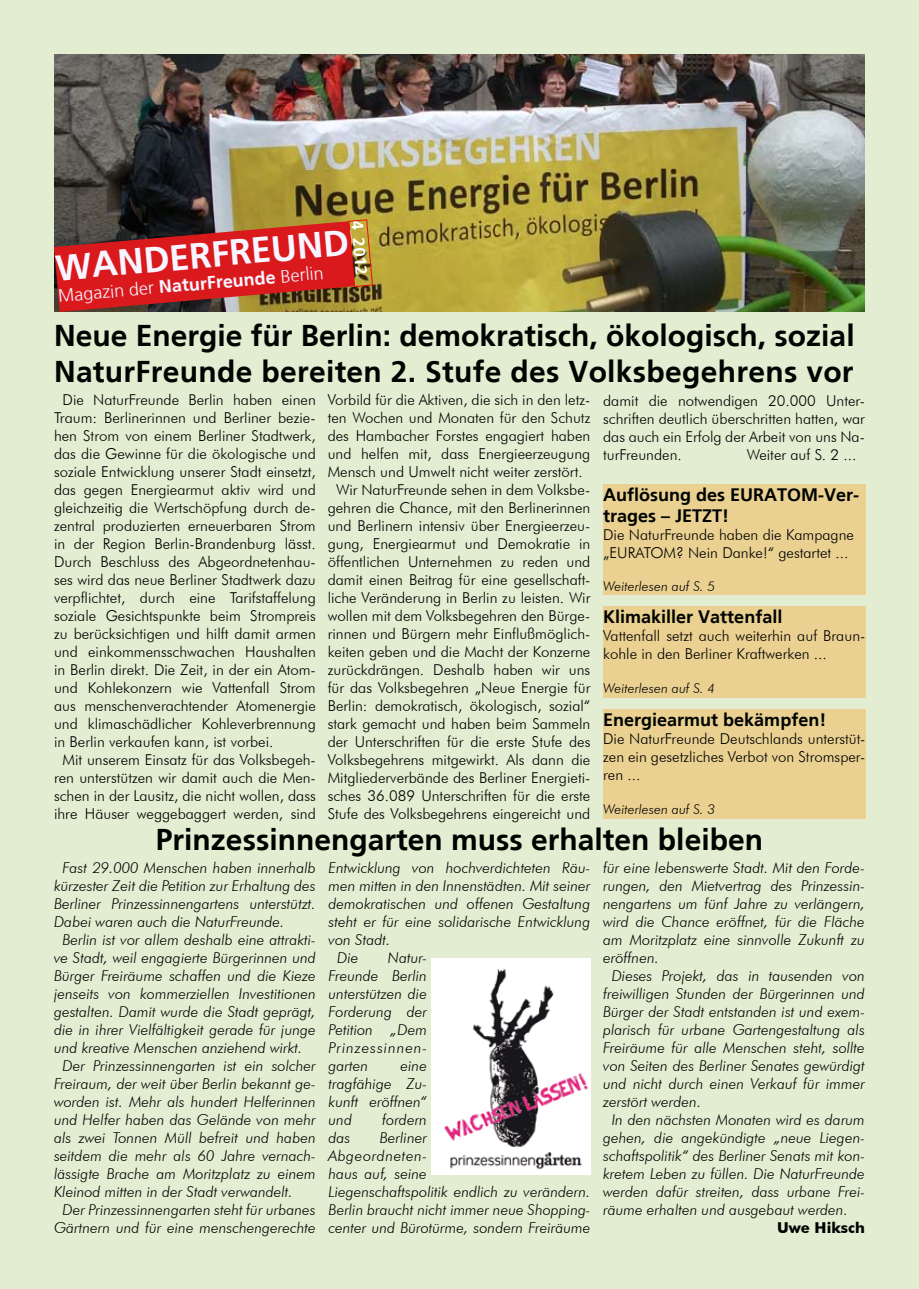
<style>
.page{position:relative;width:919px;height:1289px;background:#fff}
.page>*{position:absolute;margin:0;border:0;box-sizing:border-box;transform-origin:0 0}
.t1{font:700 36px "Frutiger";color:#f7f5ff}
.t2{font:700 30px/36px "Frutiger";color:#000300}
.t3{font:700 18px/21.6px "Frutiger";color:#000300}
.t4{font:18px "Frutiger DG Blight";color:#f7f5ff}
.t5{font:700 16.5px "Frutiger";color:#fff}
.t6{font:300 15px/18px "Futura BT";color:#000}
.t7{font:italic 300 15px/18px "Futura BT";color:#000;text-align:justify}
.t8{font:700 15px "Futura BT";color:#000}
.t9{font:italic 300 13.5px "Futura BT";color:#000}
.s1{font-family:"Frutiger";font-weight:700}
</style>
<div class="page">
<div style="left:0;top:0;width:918px;height:1288px;background:#e3edd1"></div>
<div style="left:603px;top:606px;width:262px;height:91px;background:#ead192"></div>
<div style="left:603px;top:709px;width:262px;height:110px;background:#ead192"></div>
<div style="left:603px;top:484px;width:262px;height:110px;background:#ead192"></div>
<img style="left:54px;top:54px;width:810px;height:258px">
<svg style="left:54px;top:219px;width:319px;height:93px;background:#b13025"></svg>
<img style="left:431px;top:958px;width:159px;height:216px">
<p class="t5" style="left:366px;top:220px;width:56px;rotate:85deg">4_2012</p>
<h1 class="t1" style="left:54px;top:247px;width:295px;rotate:-5deg">WANDERFREUND</h1>
<p class="t4" style="left:57px;top:286px;width:268px;rotate:-5deg">Magazin der <span class="s1">NaturFreunde</span> Berlin</p>
<h2 class="t2" style="left:54px;top:318px;width:802px">Neue Energie für Berlin: demokratisch, ökologisch, sozial<br>NaturFreunde bereiten 2. Stufe des Volksbegehrens vor</h2>
<p class="t6" style="left:603px;top:391px;width:263px;text-align:justify">damit die notwendigen 20.000 Unter&shy;schriften deutlich überschritten hatten, war das auch ein Erfolg der Arbeit von uns Na&shy;turFreunden.</p>
<p class="t6" style="left:328px;top:390px;width:264px;text-align:center">Vorbild für die Aktiven, die sich in den letz&shy;ten Wochen und Monaten für den Schutz des Hambacher Forstes engagiert haben und helfen mit, dass Energieerzeugung Mensch und Umwelt nicht weiter zerstört.<br>Wir NaturFreunde sehen in dem Volksbe&shy;gehren die Chance, mit den Berlinerinnen und Berlinern intensiv über Energieerzeu&shy;gung, Energiearmut und Demokratie in öffentlichen Unternehmen zu reden und damit einen Beitrag für eine gesellschaft&shy;liche Veränderung in Berlin zu leisten. Wir wollen mit dem Volksbegehren den Bürge&shy;rinnen und Bürgern mehr Einflußmöglich&shy;keiten geben und die Macht der Konzerne zurückdrängen. Deshalb haben wir uns für das Volksbegehren „Neue Energie für Berlin: demokratisch, ökologisch, sozial“ stark gemacht und haben beim Sammeln der Unterschriften für die erste Stufe des Volksbegehrens mitgewirkt. Als dann die Mitgliederverbände des Berliner Energieti&shy;sches 36.089 Unterschriften für die erste Stufe des Volksbegehrens eingereicht und</p>
<p class="t6" style="left:63px;top:390px;width:255px">Die NaturFreunde Berlin haben einen</p>
<p class="t6" style="left:54px;top:408px;width:263px">Traum: Berlinerinnen und Berliner bezie-</p>
<p class="t6" style="left:54px;top:426px;width:263px">hen Strom von einem Berliner Stadtwerk,</p>
<p class="t6" style="left:54px;top:444px;width:263px">das die Gewinne für die ökologische und</p>
<p class="t6" style="left:54px;top:462px;width:263px">soziale Entwicklung unserer Stadt einsetzt,</p>
<p class="t6" style="left:54px;top:480px;width:263px">das gegen Energiearmut aktiv wird und</p>
<p class="t6" style="left:54px;top:498px;width:263px">gleichzeitig die Wertschöpfung durch de-</p>
<p class="t6" style="left:54px;top:516px;width:263px">zentral produzierten erneuerbaren Strom</p>
<p class="t6" style="left:54px;top:534px;width:263px">in der Region Berlin-Brandenburg lässt.</p>
<p class="t6" style="left:54px;top:552px;width:263px">Durch Beschluss des Abgeordnetenhau-</p>
<p class="t6" style="left:54px;top:570px;width:263px">ses wird das neue Berliner Stadtwerk dazu</p>
<p class="t6" style="left:54px;top:588px;width:263px">verpflichtet, durch eine Tarifstaffelung</p>
<p class="t6" style="left:54px;top:606px;width:263px">soziale Gesichtspunkte beim Strompreis</p>
<p class="t6" style="left:54px;top:624px;width:263px">zu berücksichtigen und hilft damit armen</p>
<p class="t6" style="left:54px;top:642px;width:263px">und einkommensschwachen Haushalten</p>
<p class="t6" style="left:54px;top:660px;width:263px">in Berlin direkt. Die Zeit, in der ein Atom-</p>
<p class="t6" style="left:54px;top:678px;width:263px">und Kohlekonzern wie Vattenfall Strom</p>
<p class="t6" style="left:54px;top:696px;width:263px">aus menschenverachtender Atomenergie</p>
<p class="t6" style="left:54px;top:714px;width:263px">und klimaschädlicher Kohleverbrennung</p>
<p class="t6" style="left:54px;top:732px;width:221px">in Berlin verkaufen kann, ist vorbei.</p>
<p class="t6" style="left:63px;top:750px;width:255px">Mit unserem Einsatz für das Volksbegeh-</p>
<p class="t6" style="left:54px;top:768px;width:263px">ren unterstützen wir damit auch die Men-</p>
<p class="t6" style="left:54px;top:786px;width:263px">schen in der Lausitz, die nicht wollen, dass</p>
<p class="t6" style="left:54px;top:804px;width:263px">ihre Häuser weggebaggert werden, sind</p>
<p class="t6" style="left:746px;top:445px;width:111px">Weiter auf S. 2 ...</p>
<p class="t3" style="left:603px;top:483px;width:257px">Auflösung des EURATOM-Ver&shy;trages – JETZT!</p>
<p class="t6" style="left:603px;top:526px;width:252px">Die NaturFreunde haben die Kampagne „EURATOM? Nein Danke!“ gestartet ...</p>
<p class="t9" style="left:603px;top:578px;width:113px">Weiterlesen auf S. 5</p>
<p class="t3" style="left:603px;top:606px;width:181px">Klimakiller Vattenfall</p>
<p class="t6" style="left:603px;top:626px;width:264px">Vattenfall setzt auch weiterhin auf Braun&shy;kohle in den Berliner Kraftwerken ...</p>
<p class="t9" style="left:603px;top:680px;width:113px">Weiterlesen auf S. 4</p>
<p class="t3" style="left:603px;top:709px;width:225px">Energiearmut bekämpfen!</p>
<p class="t6" style="left:603px;top:729px;width:264px;text-align:justify">Die NaturFreunde Deutschlands unterstüt&shy;zen ein gesetzliches Verbot von Stromsper&shy;ren ...</p>
<p class="t9" style="left:603px;top:801px;width:113px">Weiterlesen auf S. 3</p>
<h2 class="t2" style="left:156px;top:821px;width:608px">Prinzessinnengarten muss erhalten bleiben</h2>
<p class="t7" style="left:63px;top:858px;width:255px">Fast 29.000 Menschen haben innerhalb</p>
<p class="t7" style="left:54px;top:876px;width:263px">kürzester Zeit die Petition zur Erhaltung des</p>
<p class="t7" style="left:54px;top:894px;width:263px">Berliner Prinzessinnengartens unterstützt.</p>
<p class="t7" style="left:54px;top:912px;width:232px">Dabei waren auch die NaturFreunde.</p>
<p class="t7" style="left:63px;top:930px;width:255px">Berlin ist vor allem deshalb eine attrakti-</p>
<p class="t7" style="left:54px;top:948px;width:263px">ve Stadt, weil engagierte Bürgerinnen und</p>
<p class="t7" style="left:54px;top:966px;width:263px">Bürger Freiräume schaffen und die Kieze</p>
<p class="t7" style="left:54px;top:984px;width:263px">jenseits von kommerziellen Investitionen</p>
<p class="t7" style="left:54px;top:1002px;width:263px">gestalten. Damit wurde die Stadt geprägt,</p>
<p class="t7" style="left:54px;top:1020px;width:263px">die in ihrer Vielfältigkeit gerade für junge</p>
<p class="t7" style="left:54px;top:1038px;width:250px">und kreative Menschen anziehend wirkt.</p>
<p class="t7" style="left:63px;top:1056px;width:255px">Der Prinzessinnengarten ist ein solcher</p>
<p class="t7" style="left:54px;top:1074px;width:263px">Freiraum, der weit über Berlin bekannt ge-</p>
<p class="t7" style="left:54px;top:1092px;width:263px">worden ist. Mehr als hundert Helferinnen</p>
<p class="t7" style="left:54px;top:1110px;width:263px">und Helfer haben das Gelände von mehr</p>
<p class="t7" style="left:54px;top:1128px;width:263px">als zwei Tonnen Müll befreit und haben</p>
<p class="t7" style="left:54px;top:1146px;width:263px">seitdem die mehr als 60 Jahre vernach-</p>
<p class="t7" style="left:54px;top:1164px;width:263px">lässigte Brache am Moritzplatz zu einem</p>
<p class="t7" style="left:54px;top:1182px;width:240px">Kleinod mitten in der Stadt verwandelt.</p>
<p class="t7" style="left:63px;top:1200px;width:255px">Der Prinzessinnengarten steht für urbanes</p>
<p class="t7" style="left:54px;top:1218px;width:263px">Gärtnern und für eine menschengerechte</p>
<p class="t7" style="left:328px;top:858px;width:263px">Entwicklung von hochverdichteten Räu-</p>
<p class="t7" style="left:328px;top:876px;width:263px">men mitten in den Innenstädten. Mit seiner</p>
<p class="t7" style="left:328px;top:894px;width:263px">demokratischen und offenen Gestaltung</p>
<p class="t7" style="left:328px;top:912px;width:263px">steht er für eine solidarische Entwicklung</p>
<p class="t7" style="left:328px;top:930px;width:63px">von Stadt.</p>
<p class="t7" style="left:337px;top:948px;width:23px">Die</p>
<p class="t7" style="left:328px;top:948px;width:100px;text-indent:59px">Natur-Freunde Berlin unterstützen die Forderung der Petition „Dem Prinzessinnen&shy;garten</p>
<p class="t7" style="left:328px;top:1056px;width:100px;text-indent:72px">eine tragfähige Zu&shy;kunft eröffnen“ und</p>
<p class="t7" style="left:382px;top:1110px;width:46px">fordern</p>
<p class="t7" style="left:328px;top:1128px;width:263px;text-align:left;text-indent:51px">Berliner<br>Abgeordneten-<br>haus auf, seine<br>Liegenschaftspolitik endlich zu verändern.<br>Berlin braucht nicht immer neue Shopping&shy;center und Bürotürme, sondern Freiräume</p>
<p class="t7" style="left:328px;top:1128px;width:23px">das</p>
<p class="t7" style="left:603px;top:858px;width:263px">für eine lebenswerte Stadt. Mit den Forde-</p>
<p class="t7" style="left:603px;top:876px;width:263px">rungen, den Mietvertrag des Prinzessin-</p>
<p class="t7" style="left:603px;top:894px;width:263px">nengartens um fünf Jahre zu verlängern,</p>
<p class="t7" style="left:603px;top:912px;width:263px">wird die Chance eröffnet, für die Fläche</p>
<p class="t7" style="left:603px;top:930px;width:263px">am Moritzplatz eine sinnvolle Zukunft zu</p>
<p class="t7" style="left:603px;top:948px;width:57px">eröffnen.</p>
<p class="t7" style="left:611px;top:966px;width:255px">Dieses Projekt, das in tausenden von</p>
<p class="t7" style="left:603px;top:984px;width:263px">freiwilligen Stunden der Bürgerinnen und</p>
<p class="t7" style="left:603px;top:1002px;width:263px">Bürger der Stadt entstanden ist und exem-</p>
<p class="t7" style="left:603px;top:1020px;width:263px">plarisch für urbane Gartengestaltung als</p>
<p class="t7" style="left:603px;top:1038px;width:263px">Freiräume für alle Menschen steht, sollte</p>
<p class="t7" style="left:603px;top:1056px;width:263px">von Seiten des Berliner Senates gewürdigt</p>
<p class="t7" style="left:603px;top:1074px;width:263px">und nicht durch einen Verkauf für immer</p>
<p class="t7" style="left:603px;top:1092px;width:99px">zerstört werden.</p>
<p class="t7" style="left:611px;top:1110px;width:255px">In den nächsten Monaten wird es darum</p>
<p class="t7" style="left:603px;top:1128px;width:263px">gehen, die angekündigte „neue Liegen-</p>
<p class="t7" style="left:603px;top:1146px;width:263px">schaftspolitik“ des Berliner Senats mit kon-</p>
<p class="t7" style="left:603px;top:1164px;width:263px">kretem Leben zu füllen. Die NaturFreunde</p>
<p class="t7" style="left:603px;top:1182px;width:263px">werden dafür streiten, dass urbane Frei-</p>
<p class="t7" style="left:603px;top:1200px;width:246px">räume erhalten und ausgebaut werden.</p>
<p class="t8" style="left:777px;top:1218px;width:89px">Uwe Hiksch</p>
</div>
